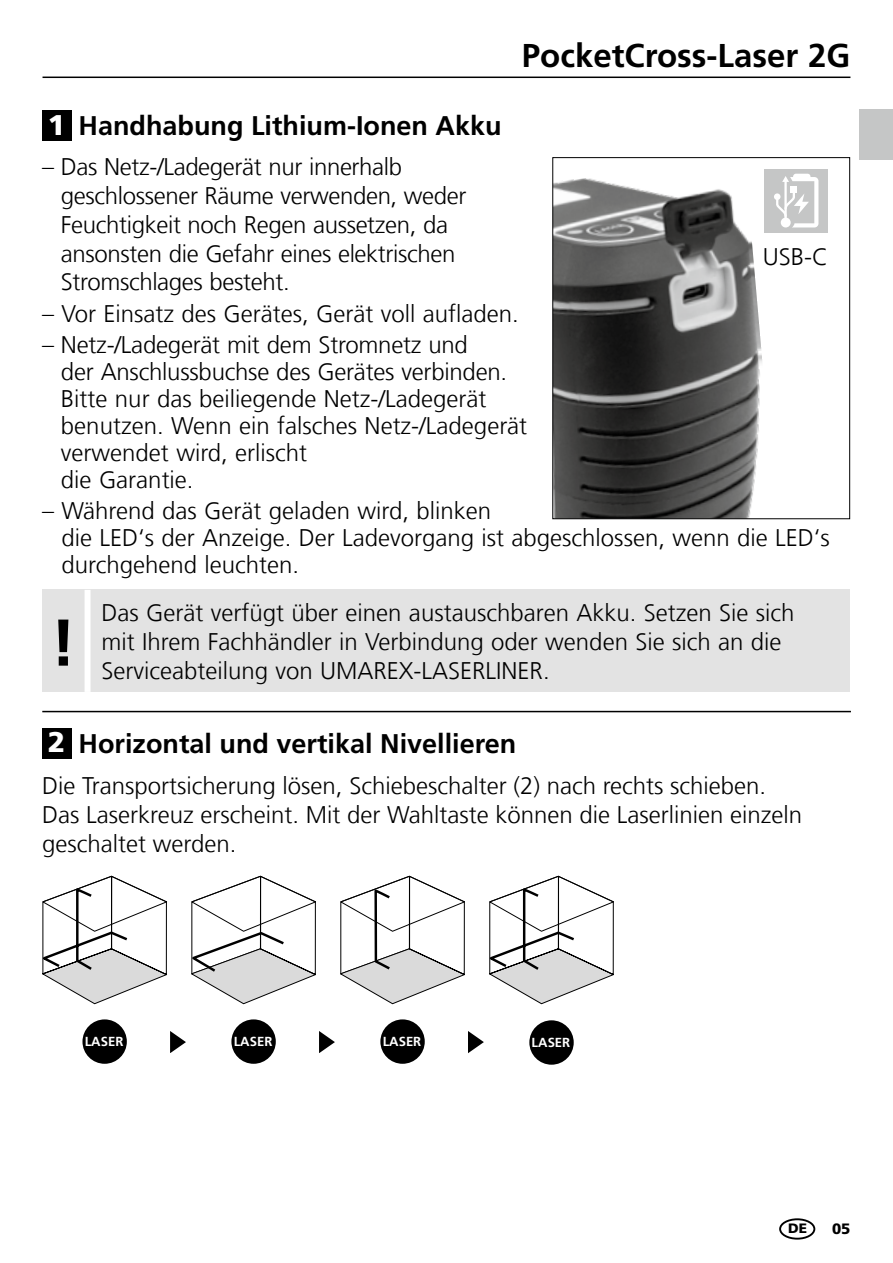
<style>
.page{position:relative;width:893px;height:1263px;background:#fff}
.page>*{position:absolute;margin:0;border:0;box-sizing:border-box;transform-origin:0 0}
.t1{font:700 66px "Frutiger LT Com";color:#000}
.t2{font:700 33px "Frutiger LT Com";color:#000}
.t3{font:700 27px "Frutiger LT Com";color:#000}
.t4{font:300 24px/28.8px "Frutiger LT Com";color:#000}
.t5{font:900 15px "Frutiger LT Com";color:#000}
.t6{font:900 13.5px "Frutiger LT Com";color:#000}
.t7{font:700 13.2px "Frutiger LT Com";color:#fff}
.s1{font-weight:900;font-size:28.5px;color:#fff}
</style>
<div class="page">
<hr style="left:43px;top:77px;width:807px;height:1px;background:#000">
<div style="left:779px;top:1218px;width:36px;height:21px;border:2px solid #000;border-radius:50%"></div>
<div style="left:42px;top:590px;width:808px;height:102px;background:#e3e3e3"></div>
<div style="left:85px;top:590px;width:6px;height:102px;background:#fff"></div>
<hr style="left:42px;top:711px;width:809px;height:1px;background:#000">
<div style="left:42px;top:111px;width:29px;height:30px;background:#000"></div>
<div style="left:82px;top:1019px;width:45px;height:45px;background:#000;border-radius:50%"></div>
<div style="left:231px;top:1019px;width:45px;height:45px;background:#000;border-radius:50%"></div>
<div style="left:380px;top:1019px;width:45px;height:45px;background:#000;border-radius:50%"></div>
<svg style="left:170px;top:1031px;width:16px;height:22px"></svg>
<svg style="left:319px;top:1031px;width:16px;height:22px"></svg>
<svg style="left:468px;top:1031px;width:16px;height:22px"></svg>
<div style="left:529px;top:1020px;width:45px;height:45px;background:#000;border-radius:50%"></div>
<svg style="left:191px;top:875px;width:125px;height:129px"></svg>
<svg style="left:42px;top:876px;width:125px;height:128px"></svg>
<svg style="left:340px;top:875px;width:125px;height:129px"></svg>
<div style="left:42px;top:728px;width:29px;height:30px;background:#000"></div>
<svg style="left:489px;top:876px;width:125px;height:128px"></svg>
<div style="left:764px;top:169px;width:64px;height:63px;background:#c5c6c6"></div>
<svg style="left:776px;top:174px;width:42px;height:53px"></svg>
<img style="left:554px;top:178px;width:222px;height:339px">
<div style="left:552px;top:157px;width:298px;height:362px;border:1px solid #000"></div>
<div style="left:859px;top:109px;width:34px;height:51px;background:#c5c6c6"></div>
<h2 class="t2" style="left:522px;top:36px;width:330px">PocketCross-Laser 2G</h2>
<p class="t3" style="left:48px;top:109px;width:455px"><span class="s1">1</span> Handhabung Lithium-Ionen Akku</p>
<p class="t4" style="left:61px;top:153px;width:407px;text-indent:-19px">– Das Netz-/Ladegerät nur innerhalb geschlossener Räume verwenden, weder Feuchtigkeit noch Regen aussetzen, da ansonsten die Gefahr eines elektrischen Stromschlages besteht.</p>
<p class="t4" style="left:42px;top:299px;width:478px">– Vor Einsatz des Gerätes, Gerät voll aufladen.</p>
<p class="t4" style="left:61px;top:331px;width:468px;line-height:27px;text-indent:-19px">– Netz-/Ladegerät mit dem Stromnetz und<br>der Anschlussbuchse des Gerätes verbinden.<br>Bitte nur das beiliegende Netz-/Ladegerät benutzen. Wenn ein falsches Netz-/Ladegerät verwendet wird, erlischt<br>die Garantie.</p>
<p class="t4" style="left:61px;top:498px;width:770px;line-height:27px;text-indent:-19px">– Während das Gerät geladen wird, blinken<br>die LED‘s der Anzeige. Der Ladevorgang ist abgeschlossen, wenn die LED‘s durchgehend leuchten.</p>
<p class="t4" style="left:763px;top:242px;width:67px">USB-C</p>
<h1 class="t1" style="left:50px;top:604px;width:27px">!</h1>
<p class="t4" style="left:102px;top:598px;width:694px">Das Gerät verfügt über einen austauschbaren Akku. Setzen Sie sich mit Ihrem Fachhändler in Verbindung oder wenden Sie sich an die<br>Serviceabteilung von UMAREX-LASERLINER.</p>
<p class="t3" style="left:48px;top:728px;width:470px"><span class="s1">2</span> Horizontal und vertikal Nivellieren</p>
<p class="t4" style="left:42px;top:771px;width:762px">Die Transportsicherung lösen, Schiebeschalter (2) nach rechts schieben.<br>Das Laserkreuz erscheint. Mit der Wahltaste können die Laserlinien einzeln geschaltet werden.</p>
<p class="t7" style="left:85px;top:1034px;width:40px">LASER</p>
<p class="t7" style="left:234px;top:1034px;width:40px">LASER</p>
<p class="t7" style="left:383px;top:1034px;width:40px">LASER</p>
<p class="t7" style="left:532px;top:1035px;width:40px">LASER</p>
<p class="t6" style="left:788px;top:1220px;width:20px">DE</p>
<p class="t5" style="left:832px;top:1219px;width:20px">05</p>
</div>
